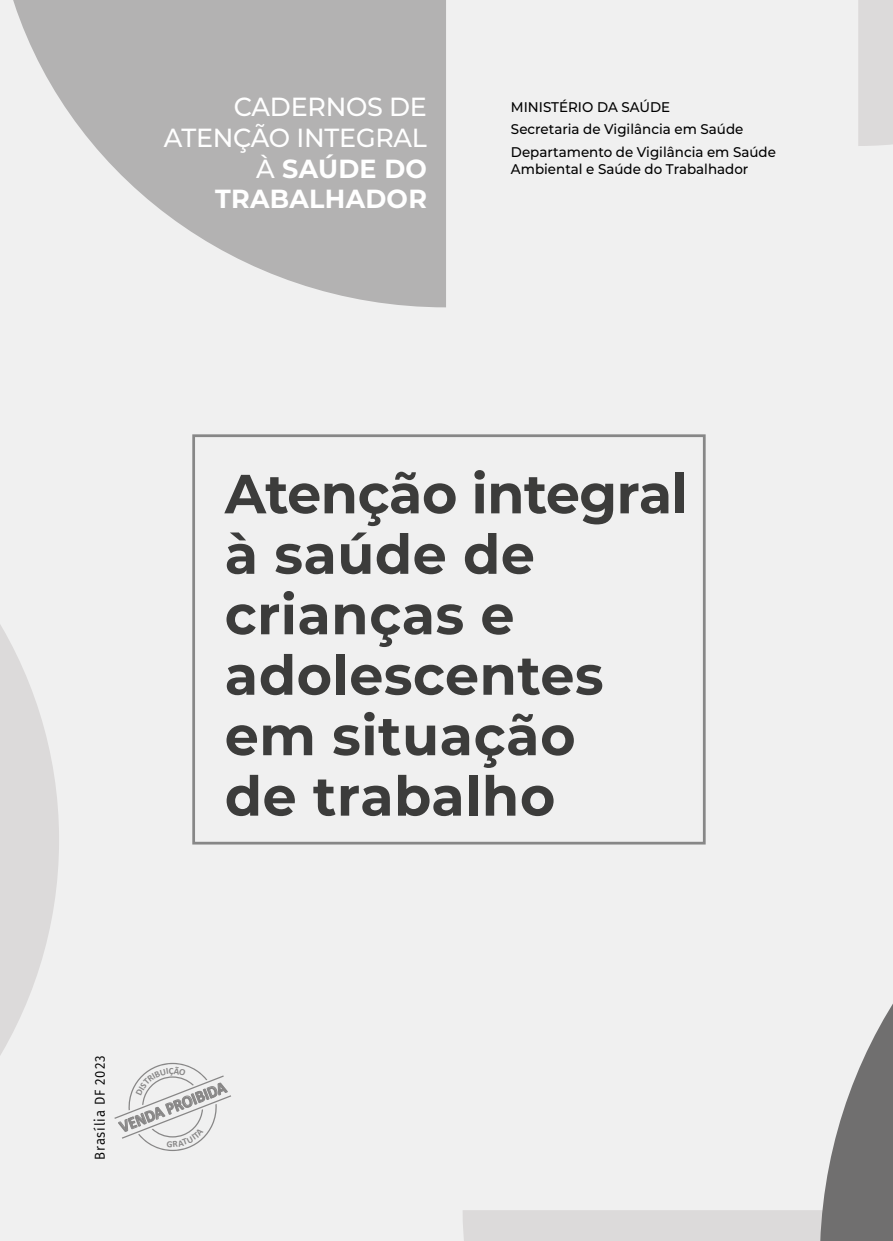
<style>
.page{position:relative;width:893px;height:1241px;background:#fff}
.page>*{position:absolute;margin:0;border:0;box-sizing:border-box;transform-origin:0 0}
.t1{font:700 54.95px/60.4px "Montserrat";letter-spacing:.01em;color:#3c3c3b}
.t2{font:500 26.25px/30.6px "Montserrat";letter-spacing:-.01em;color:#fff;text-align:right}
.t3{font:700 16.97px "Calibri";color:#706f6f;scale:.92 1}
.t4{font:500 14px/22.4px "Montserrat";color:#000;scale:.96 1}
.t5{font:14px "Fira Sans";letter-spacing:.06em;color:#000;scale:.93 1}
.s1{font-weight:700}
</style>
<div class="page">
<div style="left:0;top:0;width:893px;height:1240px;background:#f0f0f0"></div>
<svg style="left:13px;top:0;width:433px;height:307px;fill:#b3b2b2"></svg>
<svg style="left:463px;top:1004px;width:430px;height:236px"></svg>
<svg style="left:0;top:625px;width:59px;height:430px"></svg>
<div style="left:192px;top:434px;width:514px;height:410px;border:3px solid #878787"></div>
<div style="left:858px;top:0;width:35px;height:146px;background:#dcdada"></div>
<svg style="left:114px;top:1062px;width:117px;height:88px"></svg>
<h2 class="t2" style="left:164px;top:91px;width:265px">CADERNOS DE<br>ATENÇÃO INTEGRAL<br>À <span class="s1">SAÚDE DO<br>TRABALHADOR</span></h2>
<p class="t4" style="left:511px;top:95px;width:278px">MINISTÉRIO DA SAÚDE<br>Secretaria de Vigilância em Saúde<br>Departamento de Vigilância em Saúde</p>
<p class="t4" style="left:511px;top:157px;width:249px">Ambiental e Saúde do Trabalhador</p>
<h1 class="t1" style="left:225px;top:461px;width:465px">Atenção integral à saúde de crianças e adolescentes em situação<br>de trabalho</h1>
<p class="t5" style="left:90px;top:1159px;width:113px;rotate:-90deg">Brasília DF 2023</p>
<p class="t3" style="left:116px;top:1116px;width:124px;rotate:-21deg">VENDA PROIBIDA</p>
</div>
